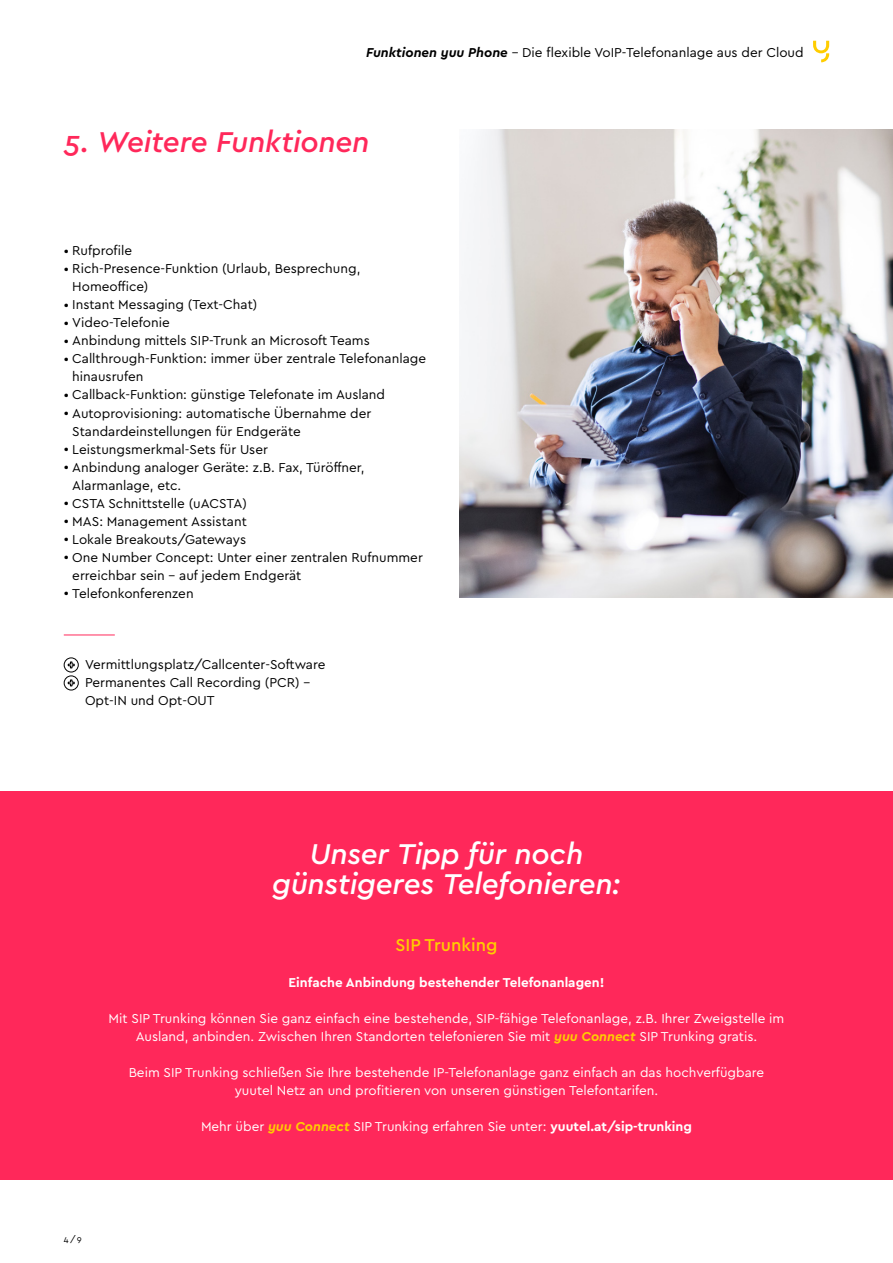
<style>
.page{position:relative;width:893px;height:1263px;background:#fff}
.page>*{position:absolute;margin:0;border:0;box-sizing:border-box;transform-origin:0 0}
.t1{font:italic 500 30px/30px "Cera Pro";letter-spacing:-.005em;color:#fff;text-align:center}
.t2{font:italic 500 30px "Cera Pro";letter-spacing:-.005em;color:#ff285a}
.t3{font:500 18px "Cera Pro";color:#ffcd00}
.t4{font:13.5px/18px "Cera Pro";color:#000}
.t5{font:13.5px/18px "Cera Pro";color:#fff;text-align:center}
.t6{font:700 13.5px "Cera Pro";color:#fff}
.t7{font:9px "Cera Pro";color:#000}
.s1{font-weight:700;font-style:italic}
.s2{font-weight:700;font-style:italic;color:#ffcd00}
.s3{font-weight:700}
</style>
<div class="page">
<svg style="left:813px;top:41px;width:16px;height:21px"></svg>
<hr style="left:64px;top:635px;width:51px;height:1px;background:#ff285a">
<svg style="left:67px;top:661px;width:8px;height:8px"></svg>
<div style="left:64px;top:657px;width:15px;height:15px;border:1px solid #000;border-radius:50%"></div>
<svg style="left:67px;top:679px;width:8px;height:8px"></svg>
<div style="left:64px;top:675px;width:15px;height:15px;border:1px solid #000;border-radius:50%"></div>
<div style="left:0;top:790px;width:893px;height:389px;background:#ff285a"></div>
<img style="left:459px;top:129px;width:434px;height:468px">
<p class="t4" style="left:366px;top:43px;width:439px"><span class="s1">Funktionen yuu Phone</span> – Die flexible VoIP-Telefonanlage aus der Cloud</p>
<h1 class="t2" style="left:64px;top:122px;width:307px">5. Weitere Funktionen</h1>
<p class="t4" style="left:64px;top:241px;width:70px">• Rufprofile</p>
<p class="t4" style="left:72px;top:259px;width:290px;text-indent:-9px">• Rich-Presence-Funktion (Urlaub, Besprechung,<br>Homeoffice)</p>
<p class="t4" style="left:64px;top:295px;width:195px">• Instant Messaging (Text-Chat)</p>
<p class="t4" style="left:64px;top:313px;width:107px">• Video-Telefonie</p>
<p class="t4" style="left:64px;top:331px;width:308px">• Anbindung mittels SIP-Trunk an Microsoft Teams</p>
<p class="t4" style="left:72px;top:349px;width:355px;text-indent:-9px">• Callthrough-Funktion: immer über zentrale Telefonanlage hinausrufen</p>
<p class="t4" style="left:64px;top:385px;width:323px">• Callback-Funktion: günstige Telefonate im Ausland</p>
<p class="t4" style="left:72px;top:403px;width:301px;text-indent:-9px">• Autoprovisioning: automatische Übernahme der<br>Standardeinstellungen für Endgeräte</p>
<p class="t4" style="left:64px;top:439px;width:206px">• Leistungsmerkmal-Sets für User</p>
<p class="t4" style="left:72px;top:457px;width:294px;text-indent:-9px">• Anbindung analoger Geräte: z.B. Fax, Türöffner,<br>Alarmanlage, etc.</p>
<p class="t4" style="left:64px;top:493px;width:185px">• CSTA Schnittstelle (uACSTA)</p>
<p class="t4" style="left:64px;top:511px;width:185px">• MAS: Management Assistant</p>
<p class="t4" style="left:64px;top:529px;width:184px">• Lokale Breakouts/Gateways</p>
<p class="t4" style="left:72px;top:547px;width:352px;text-indent:-9px">• One Number Concept: Unter einer zentralen Rufnummer erreichbar sein – auf jedem Endgerät</p>
<p class="t4" style="left:64px;top:583px;width:131px">• Telefonkonferenzen</p>
<p class="t4" style="left:85px;top:655px;width:242px">Vermittlungsplatz/Callcenter-Software<br>Permanentes Call Recording (PCR) –<br>Opt-IN und Opt-OUT</p>
<h1 class="t1" style="left:272px;top:837px;width:350px">Unser Tipp für noch günstigeres Telefonieren:</h1>
<h2 class="t3" style="left:395px;top:933px;width:104px">SIP Trunking</h2>
<p class="t6" style="left:289px;top:973px;width:317px">Einfache Anbindung bestehender Telefonanlagen!</p>
<p class="t5" style="left:109px;top:1008px;width:677px">Mit SIP Trunking können Sie ganz einfach eine bestehende, SIP-fähige Telefonanlage, z.B. Ihrer Zweigstelle im<br>Ausland, anbinden. Zwischen Ihren Standorten telefonieren Sie mit <span class="s2">yuu Connect</span> SIP Trunking gratis.</p>
<p class="t5" style="left:129px;top:1062px;width:637px">Beim SIP Trunking schließen Sie Ihre bestehende IP-Telefonanlage ganz einfach an das hochverfügbare yuutel Netz an und profitieren von unseren günstigen Telefontarifen.</p>
<p class="t5" style="left:201px;top:1116px;width:492px">Mehr über <span class="s2">yuu Connect</span> SIP Trunking erfahren Sie unter: <span class="s3">yuutel.at/sip-trunking</span></p>
<p class="t7" style="left:64px;top:1233px;width:20px">4 / 9</p>
</div>
